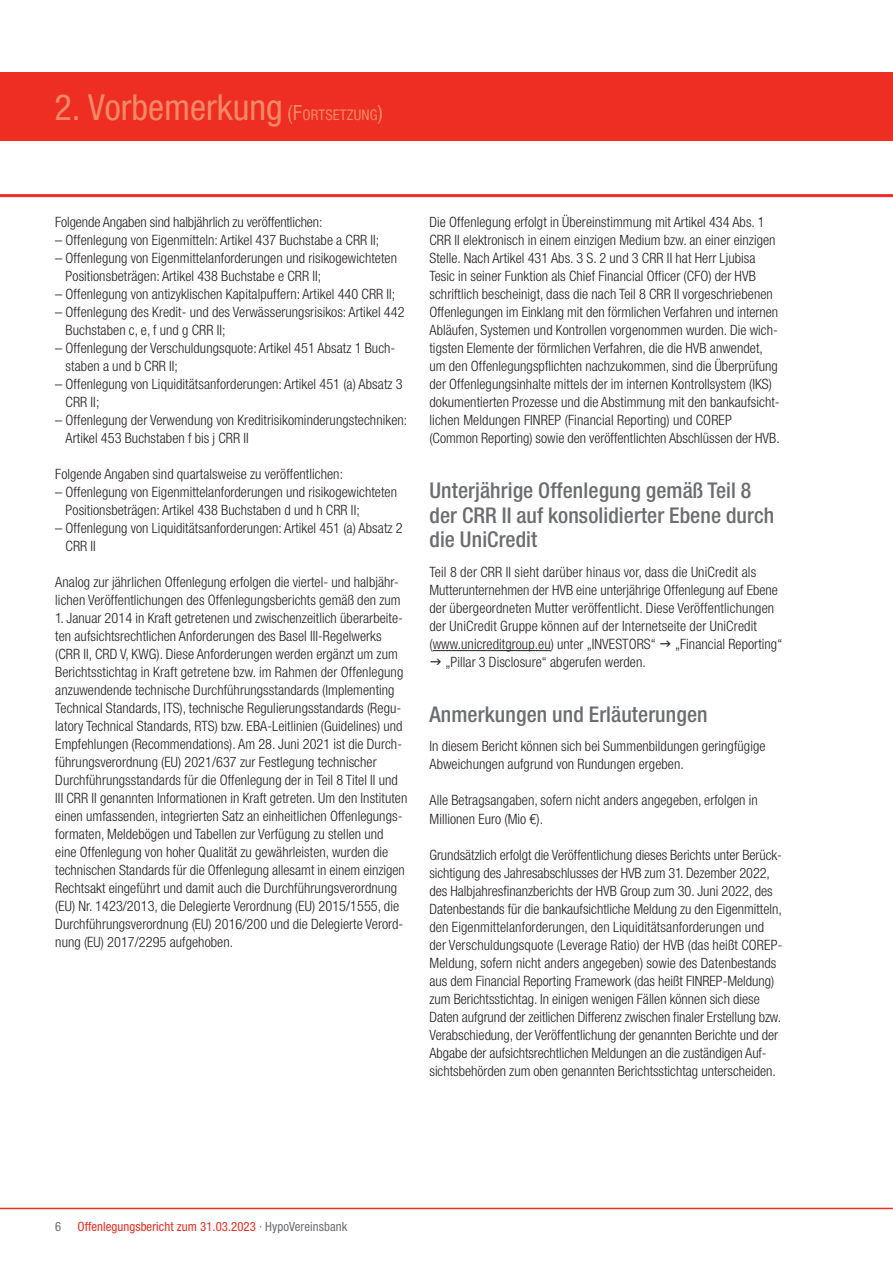
<style>
.page{position:relative;width:893px;height:1263px;background:#fff}
.page>*{position:absolute;margin:0;border:0;box-sizing:border-box;transform-origin:0 0}
.t1{font:condensed 36px "Helvetica Neue";color:#f58966}
.t2{font:500 condensed 21.75px/24.8px "Helvetica Neue";letter-spacing:.005em;color:#6c6d70}
.t3{font:300 14.25px/18px "Helvetica HVB Cond";letter-spacing:.005em;color:#231f20}
.t4{font:condensed 12.75px "Helvetica Neue";letter-spacing:.005em;color:#ee2e22}
.t5{font:condensed 12.75px "Helvetica Neue";color:#6c6d70}
.s1{font-size:21px}
.s2{font-size:14.7px}
.s3{color:#6c6d70}
</style>
<div class="page">
<hr style="left:0;top:1208px;width:893px;height:1px;background:#ee2e22">
<div style="left:0;top:72px;width:893px;height:68px;background:#ee2e22"></div>
<hr style="left:0;top:194px;width:893px;height:3px;background:#ee2e22">
<hr style="left:433px;top:650px;width:118px;height:1px;background:#231f20">
<h1 class="t1" style="left:55px;top:87px;width:330px">2. Vorbemerkung <span class="s1">(F</span><span class="s2">ORTSETZUNG</span><span class="s1">)</span></h1>
<p class="t3" style="left:55px;top:213px;width:269px">Folgende Angaben sind halbjährlich zu veröffentlichen:</p>
<p class="t3" style="left:55px;top:231px;width:326px">– Offenlegung von Eigenmitteln: Artikel 437 Buchstabe a CRR II;</p>
<p class="t3" style="left:66px;top:249px;width:333px;text-indent:-10px">– Offenlegung von Eigenmittelanforderungen und risikogewichteten<br>Positionsbeträgen: Artikel 438 Buchstabe e CRR II;</p>
<p class="t3" style="left:55px;top:285px;width:342px">– Offenlegung von antizyklischen Kapitalpuffern: Artikel 440 CRR II;</p>
<p class="t3" style="left:66px;top:303px;width:340px;text-indent:-10px">– Offenlegung des Kredit- und des Verwässerungsrisikos: Artikel 442<br>Buchstaben c, e, f und g CRR II;</p>
<p class="t3" style="left:66px;top:339px;width:331px;text-indent:-10px">– Offenlegung der Verschuldungsquote: Artikel 451 Absatz 1 Buch&shy;staben a und b CRR II;</p>
<p class="t3" style="left:66px;top:375px;width:338px;text-indent:-10px">– Offenlegung von Liquiditätsanforderungen: Artikel 451 (a) Absatz 3<br>CRR II;</p>
<p class="t3" style="left:66px;top:411px;width:343px;text-indent:-10px">– Offenlegung der Verwendung von Kreditrisikominderungstechniken:<br>Artikel 453 Buchstaben f bis j CRR II</p>
<p class="t3" style="left:55px;top:465px;width:289px">Folgende Angaben sind quartalsweise zu veröffentlichen:</p>
<p class="t3" style="left:66px;top:483px;width:333px;text-indent:-10px">– Offenlegung von Eigenmittelanforderungen und risikogewichteten<br>Positionsbeträgen: Artikel 438 Buchstaben d und h CRR II;</p>
<p class="t3" style="left:66px;top:519px;width:338px;text-indent:-10px">– Offenlegung von Liquiditätsanforderungen: Artikel 451 (a) Absatz 2<br>CRR II</p>
<p class="t3" style="left:55px;top:573px;width:347px">Analog zur jährlichen Offenlegung erfolgen die viertel- und halbjähr&shy;lichen Veröffentlichungen des Offenlegungsberichts gemäß den zum</p>
<p class="t3" style="left:55px;top:609px;width:354px">1. Januar 2014 in Kraft getretenen und zwischenzeitlich überarbeite&shy;ten aufsichtsrechtlichen Anforderungen des Basel III-Regelwerks (CRR II, CRD V, KWG). Diese Anforderungen werden ergänzt um zum Berichtsstichtag in Kraft getretene bzw. im Rahmen der Offenlegung anzuwendende technische Durchführungsstandards (Implementing Technical Standards, ITS), technische Regulierungsstandards (Regu&shy;latory Technical Standards, RTS) bzw. EBA-Leitlinien (Guidelines) und Empfehlungen (Recommendations). Am 28. Juni 2021 ist die Durch&shy;führungsverordnung (EU) 2021/637 zur Festlegung technischer Durchführungsstandards für die Offenlegung der in Teil 8 Titel II und III CRR II genannten Informationen in Kraft getreten. Um den Instituten einen umfassenden, integrierten Satz an einheitlichen Offenlegungs&shy;formaten, Meldebögen und Tabellen zur Verfügung zu stellen und eine Offenlegung von hoher Qualität zu gewährleisten, wurden die technischen Standards für die Offenlegung allesamt in einem einzigen Rechtsakt eingeführt und damit auch die Durchführungsverordnung (EU) Nr. 1423/2013, die Delegierte Verordnung (EU) 2015/1555, die Durchführungsverordnung (EU) 2016/200 und die Delegierte Verord&shy;nung (EU) 2017/2295 aufgehoben.</p>
<p class="t3" style="left:429px;top:213px;width:352px">Die Offenlegung erfolgt in Übereinstimmung mit Artikel 434 Abs. 1<br>CRR II elektronisch in einem einzigen Medium bzw. an einer einzigen Stelle. Nach Artikel 431 Abs. 3 S. 2 und 3 CRR II hat Herr Ljubisa Tesic in seiner Funktion als Chief Financial Officer (CFO) der HVB schriftlich bescheinigt, dass die nach Teil 8 CRR II vorgeschriebenen Offenlegungen im Einklang mit den förmlichen Verfahren und internen Abläufen, Systemen und Kontrollen vorgenommen wurden. Die wich&shy;tigsten Elemente der förmlichen Verfahren, die die HVB anwendet, um den Offenlegungspflichten nachzukommen, sind die Überprüfung der Offenlegungsinhalte mittels der im internen Kontrollsystem (IKS) dokumentierten Prozesse und die Abstimmung mit den bankaufsicht&shy;lichen Meldungen FINREP (Financial Reporting) und COREP (Common Reporting) sowie den veröffentlichten Abschlüssen der HVB.</p>
<h2 class="t2" style="left:429px;top:477px;width:346px">Unterjährige Offenlegung gemäß Teil 8 der CRR II auf konsolidierter Ebene durch die UniCredit</h2>
<p class="t3" style="left:429px;top:563px;width:350px">Teil 8 der CRR II sieht darüber hinaus vor, dass die UniCredit als Mutterunternehmen der HVB eine unterjährige Offenlegung auf Ebene der übergeordneten Mutter veröffentlicht. Diese Veröffentlichungen der UniCredit Gruppe können auf der Internetseite der UniCredit (www.unicreditgroup.eu) unter „INVESTORS“</p>
<p class="t3" style="left:675px;top:635px;width:109px">„Financial Reporting“</p>
<p class="t3" style="left:445px;top:653px;width:202px">„Pillar 3 Disclosure“ abgerufen werden.</p>
<h2 class="t2" style="left:429px;top:701px;width:280px">Anmerkungen und Erläuterungen</h2>
<p class="t3" style="left:429px;top:737px;width:338px">In diesem Bericht können sich bei Summenbildungen geringfügige<br>Abweichungen aufgrund von Rundungen ergeben.</p>
<p class="t3" style="left:429px;top:791px;width:330px">Alle Betragsangaben, sofern nicht anders angegeben, erfolgen in<br>Millionen Euro (Mio €).</p>
<p class="t3" style="left:429px;top:845px;width:354px">Grundsätzlich erfolgt die Veröffentlichung dieses Berichts unter Berück&shy;sichtigung des Jahresabschlusses der HVB zum 31. Dezember 2022, des Halbjahresfinanzberichts der HVB Group zum 30. Juni 2022, des Datenbestands für die bankaufsichtliche Meldung zu den Eigenmitteln, den Eigenmittelanforderungen, den Liquiditätsanforderungen und der Verschuldungsquote (Leverage Ratio) der HVB (das heißt COREP-Meldung, sofern nicht anders angegeben) sowie des Datenbestands aus dem Financial Reporting Framework (das heißt FINREP-Meldung) zum Berichtsstichtag. In einigen wenigen Fällen können sich diese Daten aufgrund der zeitlichen Differenz zwischen finaler Erstellung bzw.<br>Verabschiedung, der Veröffentlichung der genannten Berichte und der Abgabe der aufsichtsrechtlichen Meldungen an die zuständigen Auf&shy;sichtsbehörden zum oben genannten Berichtsstichtag unterscheiden.</p>
<p class="t5" style="left:55px;top:1218px;width:8px">6</p>
<p class="t4" style="left:78px;top:1218px;width:271px">Offenlegungsbericht zum 31.03.2023 <span class="s3">· HypoVereinsbank</span></p>
</div>
